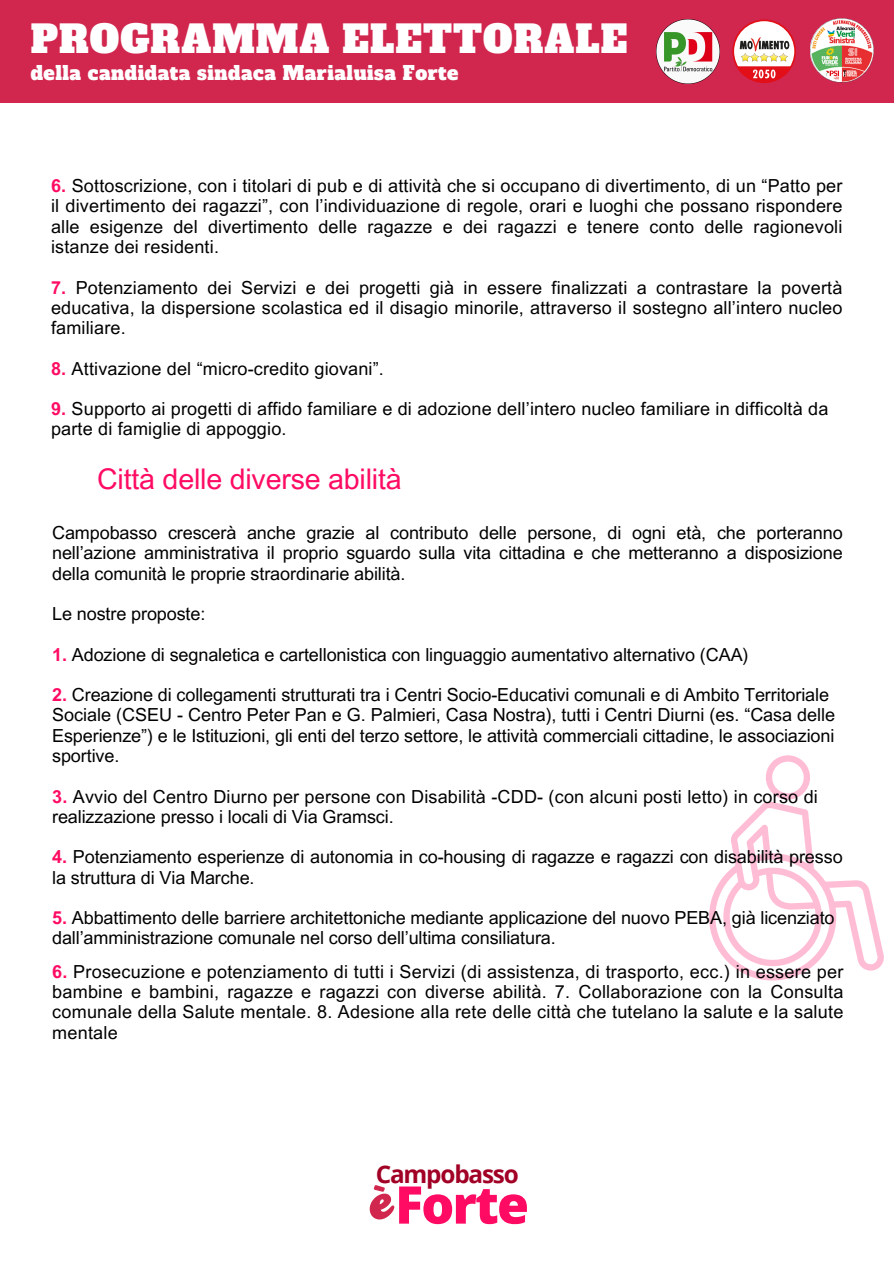
<style>
.page{position:relative;width:894px;height:1264px;background:#fff}
.page>*{position:absolute;margin:0;border:0;box-sizing:border-box;transform-origin:0 0}
.t1{font:800 52.05px "Open Sans";letter-spacing:-.035em;color:#ff0b63}
.t2{font:37.2px "Alfa Slab One";letter-spacing:.03em;color:#fff}
.t3{font:28.5px "Arial MT Pro";letter-spacing:-.005em;color:#ff0b63}
.t4{font:700 24.3px "Open Sans";letter-spacing:-.05em;color:#a20126}
.t5{font:18.9px "Alfa Slab One";letter-spacing:.03em;color:#fff}
.t6{font:18px/20.2px "Arial MT Pro";letter-spacing:-.005em;color:#000;text-align:justify}
.s1{font-weight:700;color:#ff0b63}
</style>
<div class="page">
<div style="left:0;top:0;width:893px;height:102px;background:#d1264e"></div>
<img style="left:656px;top:20px;width:63px;height:64px">
<svg style="left:732px;top:19px;width:63px;height:64px"></svg>
<img style="left:810px;top:18px;width:64px;height:65px">
<svg style="left:709px;top:755px;width:174px;height:225px"></svg>
<p class="t2" style="left:31px;top:14px;width:598px">PROGRAMMA ELETTORALE</p>
<p class="t5" style="left:31px;top:60px;width:429px">della candidata sindaca Marialuisa Forte</p>
<p class="t6" style="left:51px;top:178px;width:792px"><span class="s1">6.</span> Sottoscrizione, con i titolari di pub e di attività che si occupano di divertimento, di un “Patto per il divertimento dei ragazzi”, con l’individuazione di regole, orari e luoghi che possano rispondere alle esigenze del divertimento delle ragazze e dei ragazzi e tenere conto delle ragionevoli istanze dei residenti.</p>
<p class="t6" style="left:51px;top:279px;width:792px"><span class="s1">7.</span> Potenziamento dei Servizi e dei progetti già in essere finalizzati a contrastare la povertà educativa, la dispersione scolastica ed il disagio minorile, attraverso il sostegno all’intero nucleo familiare.</p>
<p class="t6" style="left:51px;top:360px;width:334px"><span class="s1">8.</span> Attivazione del “micro-credito giovani”.</p>
<p class="t6" style="left:51px;top:401px;width:778px"><span class="s1">9.</span> Supporto ai progetti di affido familiare e di adozione dell’intero nucleo familiare in difficoltà da</p>
<p class="t6" style="left:51px;top:421px;width:237px">parte di famiglie di appoggio.</p>
<p class="t3" style="left:97px;top:468px;width:306px">Città delle diverse abilità</p>
<p class="t6" style="left:52px;top:525px;width:791px">Campobasso crescerà anche grazie al contributo delle persone, di ogni età, che porteranno nell’azione amministrativa il proprio sguardo sulla vita cittadina e che metteranno a disposizione della comunità le proprie straordinarie abilità.</p>
<p class="t6" style="left:52px;top:606px;width:155px">Le nostre proposte:</p>
<p class="t6" style="left:52px;top:646px;width:697px"><span class="s1">1.</span> Adozione di segnaletica e cartellonistica con linguaggio aumentativo alternativo (CAA)</p>
<p class="t6" style="left:52px;top:687px;width:778px"><span class="s1">2.</span> Creazione di collegamenti strutturati tra i Centri Socio-Educativi comunali e di Ambito Territoriale</p>
<p class="t6" style="left:52px;top:707px;width:784px">Sociale (CSEU - Centro Peter Pan e G. Palmieri, Casa Nostra), tutti i Centri Diurni (es. “Casa delle</p>
<p class="t6" style="left:52px;top:727px;width:783px">Esperienze”) e le Istituzioni, gli enti del terzo settore, le attività commerciali cittadine, le associazioni</p>
<p class="t6" style="left:52px;top:747px;width:69px">sportive.</p>
<p class="t6" style="left:52px;top:788px;width:767px"><span class="s1">3.</span> Avvio del Centro Diurno per persone con Disabilità -CDD- (con alcuni posti letto) in corso di</p>
<h3 class="t6" style="left:52px;top:808px;width:343px">realizzazione presso i locali di Via Gramsci.</h3>
<p class="t6" style="left:52px;top:849px;width:791px"><span class="s1">4.</span> Potenziamento esperienze di autonomia in co-housing di ragazze e ragazzi con disabilità presso la struttura di Via Marche.</p>
<p class="t6" style="left:52px;top:909px;width:783px"><span class="s1">5.</span> Abbattimento delle barriere architettoniche mediante applicazione del nuovo PEBA, già licenziato</p>
<p class="t6" style="left:52px;top:930px;width:505px">dall’amministrazione comunale nel corso dell’ultima consiliatura.</p>
<p class="t6" style="left:52px;top:963px;width:792px"><span class="s1">6.</span> Prosecuzione e potenziamento di tutti i Servizi (di assistenza, di trasporto, ecc.) in essere per bambine e bambini, ragazze e ragazzi con diverse abilità. 7. Collaborazione con la Consulta comunale della Salute mentale. 8. Adesione alla rete delle città che tutelano la salute e la salute mentale</p>
<p class="t4" style="left:375px;top:1156px;width:145px">Campobasso</p>
<p class="t1" style="left:395px;top:1167px;width:135px">Forte</p>
</div>
